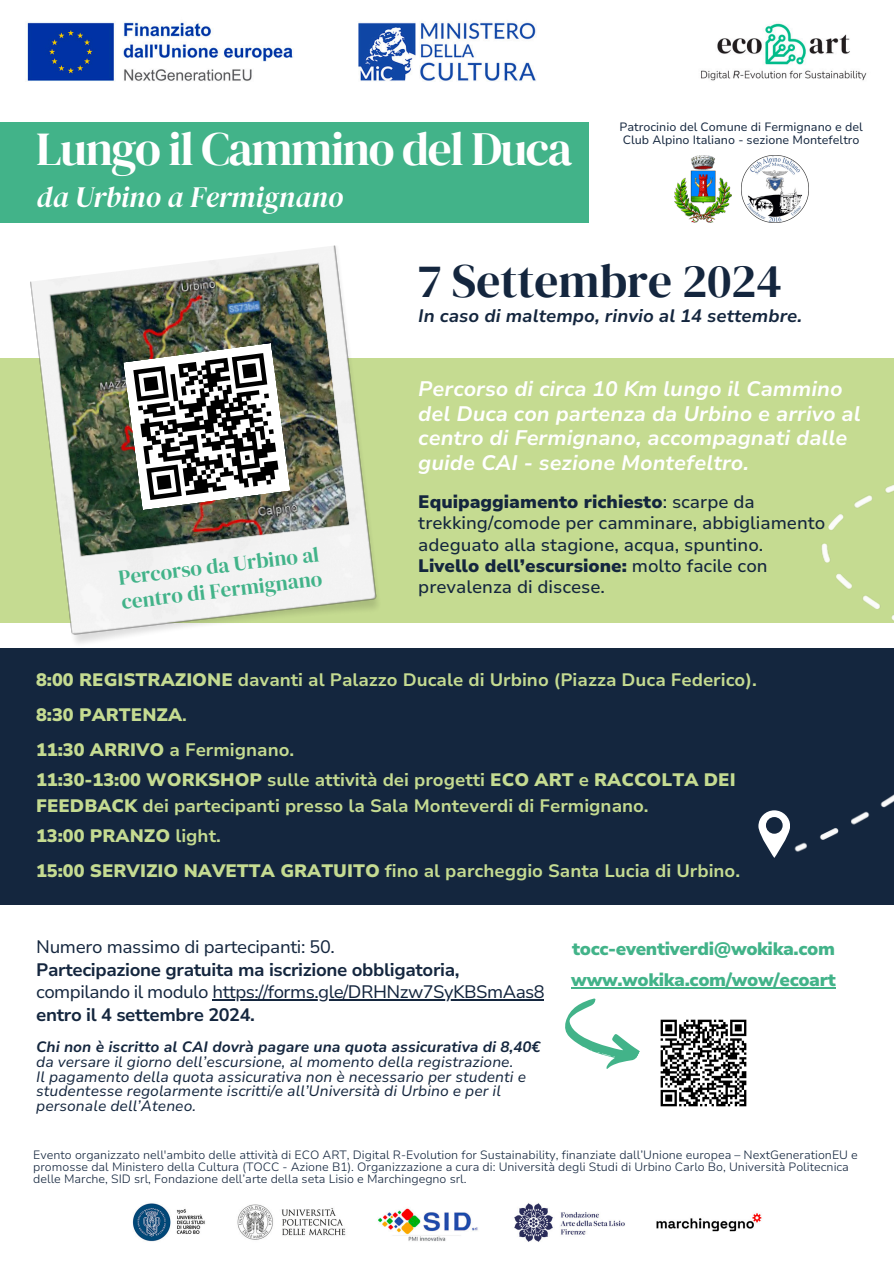
<style>
.page{position:relative;width:894px;height:1264px;background:#fff}
.page>*{position:absolute;margin:0;border:0;box-sizing:border-box;transform-origin:0 0}
.t1{font:47.25px "DM Serif Display";letter-spacing:-.03em;color:#fff}
.t2{font:47.25px "DM Serif Display";color:#14263e}
.t3{font:italic 29.25px "DM Serif Display";color:#fff}
.t4{font:italic 700 21px/24.8px "Nunito Sans 10 pt";color:#fff}
.t5{font:21px/24.8px "DM Serif Display";color:#42b389}
.t6{font:700 18px/34.8px "Nunito Sans 10 pt";color:#c5db91}
.t7{font:500 18px/21.3px "Nunito Sans 10 pt";color:#14263e}
.t8{font:18px/22.5px "Nunito Sans 10 pt";letter-spacing:-.03em;color:#14263e}
.t9{font:900 18px/31.5px "Nunito Sans 10 pt";letter-spacing:-.02em;color:#42b389}
.t10{font:italic 700 18px "Nunito Sans 10 pt";color:#14263e}
.t11{font:700 18px "Nunito Sans 10 pt";letter-spacing:-.02em;color:#14263e}
.t12{font:italic 15px/14.7px "Nunito Sans 10 pt";color:#14263e}
.t13{font:300 12px/12px "Nunito Sans 10 pt";color:#14263e}
.t14{font:12px "Nunito Sans 10 pt";color:#14263e}
.s1{font-weight:900}
.s2{font-weight:700}
</style>
<div class="page">
<div style="left:0;top:358px;width:893px;height:264px;background:#c5db91"></div>
<div style="left:0;top:648px;width:893px;height:256px;background:#14263e"></div>
<div style="left:0;top:122px;width:588px;height:100px;background:#42b389"></div>
<img style="left:28px;top:245px;width:357px;height:398px">
<svg style="left:123px;top:343px;width:167px;height:167px;background:#858581"></svg>
<img style="left:27px;top:22px;width:840px;height:59px">
<img style="left:132px;top:1203px;width:630px;height:39px">
<img style="left:741px;top:156px;width:67px;height:66px">
<img style="left:674px;top:156px;width:57px;height:66px">
<img style="left:660px;top:1019px;width:87px;height:88px">
<svg style="left:565px;top:998px;width:75px;height:71px"></svg>
<hr style="left:212px;top:999px;width:332px;height:1px;background:#14263e">
<hr style="left:571px;top:987px;width:264px;height:1px;background:#42b389">
<img style="left:634px;top:485px;width:259px;height:373px">
<p class="t1" style="left:36px;top:116px;width:537px">Lungo il Cammino del Duca</p>
<p class="t3" style="left:36px;top:177px;width:308px">da Urbino a Fermignano</p>
<h6 class="t14" style="left:619px;top:119px;width:245px">Patrocinio del Comune di Fermignano e del</h6>
<p class="t14" style="left:622px;top:132px;width:238px">Club Alpino Italiano - sezione Montefeltro</p>
<h5 class="t2" style="left:418px;top:248px;width:365px">7 Settembre 2024</h5>
<h5 class="t10" style="left:418px;top:303px;width:385px">In caso di maltempo, rinvio al 14 settembre.</h5>
<p class="t5" style="left:117px;top:565px;width:203px;rotate:-7deg">Percorso da Urbino al centro di Fermignano</p>
<h3 class="t4" style="left:418px;top:376px;width:444px">Percorso di circa 10 Km lungo il Cammino del Duca con partenza da Urbino e arrivo al centro di Fermignano, accompagnati dalle guide CAI - sezione Montefeltro.</h3>
<p class="t7" style="left:418px;top:491px;width:408px"><span class="s1">Equipaggiamento richiesto</span>: scarpe da trekking/comode per camminare, abbigliamento adeguato alla stagione, acqua, spuntino.<br><span class="s1">Livello dell’escursione:</span> molto facile con prevalenza di discese.</p>
<p class="t6" style="left:36px;top:662px;width:721px"><span class="s1">8:00 REGISTRAZIONE</span> davanti al Palazzo Ducale di Urbino (Piazza Duca Federico).<br><span class="s1">8:30 PARTENZA</span>.<br><span class="s1">11:30 ARRIVO</span> a Fermignano.</p>
<p class="t6" style="left:36px;top:767px;width:700px;line-height:25.8px"><span class="s1">11:30-13:00 WORKSHOP</span> sulle attività dei progetti <span class="s1">ECO ART</span> e <span class="s1">RACCOLTA DEI<br>FEEDBACK</span> dei partecipanti presso la Sala Monteverdi di Fermignano.</p>
<p class="t6" style="left:36px;top:819px;width:705px"><span class="s1">13:00 PRANZO</span> light.<br><span class="s1">15:00 SERVIZIO NAVETTA GRATUITO</span> fino al parcheggio Santa Lucia di Urbino.</p>
<h2 class="t8" style="left:36px;top:936px;width:510px">Numero massimo di partecipanti: 50.<br><span class="s2">Partecipazione gratuita ma iscrizione obbligatoria, </span>compilando il modulo https://forms.gle/DRHNzw7SyKBSmAas8</h2>
<p class="t11" style="left:36px;top:1002px;width:220px">entro il 4 settembre 2024.</p>
<p class="t12" style="left:36px;top:1040px;width:505px"><span class="s2">Chi non è iscritto al CAI dovrà pagare una quota assicurativa di 8,40€ </span>da versare il giorno dell’escursione, al momento della registrazione.<br>Il pagamento della quota assicurativa non è necessario per studenti e</p>
<p class="t12" style="left:36px;top:1084px;width:466px">studentesse regolarmente iscritti/e all’Università di Urbino e per il personale dell’Ateneo.</p>
<p class="t9" style="left:571px;top:932px;width:266px">tocc-eventiverdi@wokika.com www.wokika.com/wow/ecoart</p>
<h5 class="t13" style="left:33px;top:1148px;width:826px">Evento organizzato nell'ambito delle attività di ECO ART, Digital R-Evolution for Sustainability, finanziate dall’Unione europea – NextGenerationEU e promosse dal Ministero della Cultura (TOCC - Azione B1). Organizzazione a cura di: Università degli Studi di Urbino Carlo Bo, Università Politecnica delle Marche, SID srl, Fondazione dell’arte della seta Lisio e Marchingegno srl.</h5>
</div>
